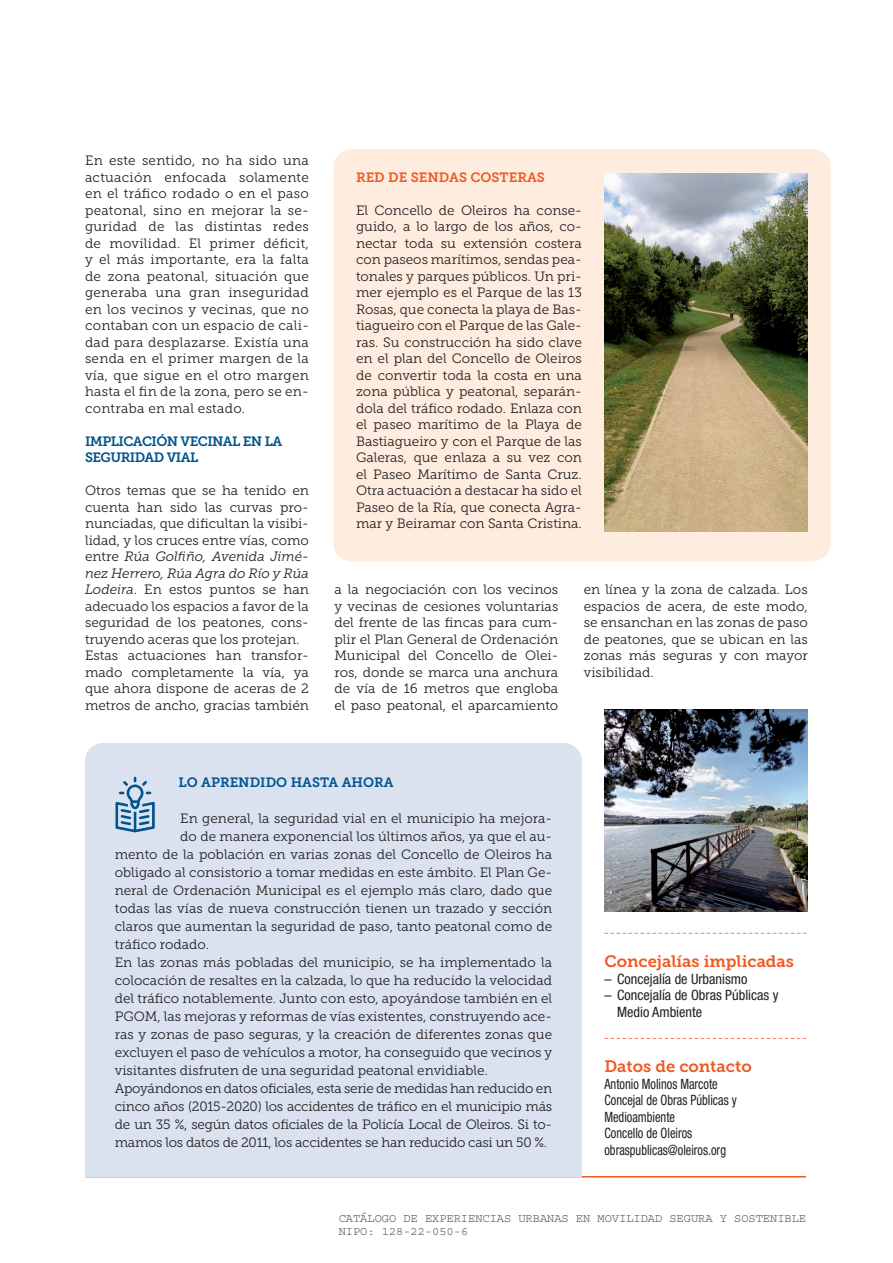
<style>
.page{position:relative;width:893px;height:1263px;background:#fff}
.page>*{position:absolute;margin:0;border:0;box-sizing:border-box;transform-origin:0 0}
.t1{font:16.5px "Museo Slab 700";color:#f15921}
.t2{font:condensed 14.25px/16.5px "Helvetica Neue LT Std";color:#231f20;scale:.87 1}
.t3{font:condensed 14.25px/16.5px "Helvetica Neue LT Std";color:#231f20}
.t4{font:13.5px/16.5px "Museo Slab 300";color:#231f20;text-align:justify}
.t5{font:13.5px "Museo Slab 300";letter-spacing:-.02em;color:#231f20}
.t6{font:13.5px/16.5px "Museo Slab 700";letter-spacing:-.04em;color:#00548e}
.t7{font:13.5px "Museo Slab 700";color:#00548e}
.t8{font:13.5px "Museo Slab 700";color:#f15921}
.t9{font:12px/12.6px "Courier Std";color:#636366}
.s1{font-style:italic}
</style>
<div class="page">
<hr style="left:85px;top:1176px;width:721px;height:2px;background:#f15921">
<div style="left:333px;top:149px;width:497px;height:412px;background:#feecdf;border-radius:18px"></div>
<img style="left:604px;top:710px;width:204px;height:202px">
<img style="left:604px;top:173px;width:204px;height:359px">
<div style="left:85px;top:743px;width:497px;height:435px;background:#dbe2ef"></div>
<svg style="left:115px;top:777px;width:40px;height:55px;background:#93b3cf"></svg>
<svg style="left:604px;top:1038px;width:202px;height:1px"></svg>
<svg style="left:604px;top:933px;width:202px;height:1px"></svg>
<p class="t4" style="left:85px;top:154px;width:225px">En este sentido, no ha sido una actuación enfocada solamente en el tráfico rodado o en el paso peatonal, sino en mejorar la se&shy;guridad de las distintas redes de movilidad. El primer déficit, y el más importante, era la falta de zona peatonal, situación que generaba una gran inseguridad en los vecinos y vecinas, que no contaban con un espacio de cali&shy;dad para desplazarse. Existía una senda en el primer margen de la vía, que sigue en el otro margen hasta el fin de la zona, pero se en&shy;contraba en mal estado.</p>
<p class="t6" style="left:85px;top:433px;width:199px">IMPLICACIÓN VECINAL EN LA<br>SEGURIDAD VIAL</p>
<p class="t4" style="left:85px;top:483px;width:225px;text-align:left">Otros temas que se ha tenido en cuenta han sido las curvas pro&shy;nunciadas, que dificultan la visibi&shy;lidad, y los cruces entre vías, como entre <span class="s1">Rúa Golfiño, Avenida Jimé&shy;nez Herrero, Rúa Agra do Río y Rúa<br>Lodeira</span>. En estos puntos se han adecuado los espacios a favor de la seguridad de los peatones, cons&shy;truyendo aceras que los protejan.<br>Estas actuaciones han transfor&shy;mado completamente la vía, ya que ahora dispone de aceras de 2 metros de ancho, gracias también</p>
<p class="t8" style="left:356px;top:169px;width:190px">RED DE SENDAS COSTERAS</p>
<p class="t4" style="left:356px;top:203px;width:227px">El Concello de Oleiros ha conse&shy;guido, a lo largo de los años, co&shy;nectar toda su extensión costera con paseos marítimos, sendas pea&shy;tonales y parques públicos. Un pri&shy;mer ejemplo es el Parque de las 13<br>Rosas, que conecta la playa de Bas&shy;tiagueiro con el Parque de las Gale&shy;ras. Su construcción ha sido clave en el plan del Concello de Oleiros de convertir toda la costa en una zona pública y peatonal, separán&shy;dola del tráfico rodado. Enlaza con el paseo marítimo de la Playa de Bastiagueiro y con el Parque de las Galeras, que enlaza a su vez con el Paseo Marítimo de Santa Cruz.<br>Otra actuación a destacar ha sido el Paseo de la Ría, que conecta Agra&shy;mar y Beiramar con Santa Cristina.</p>
<p class="t4" style="left:334px;top:582px;width:225px">a la negociación con los vecinos y vecinas de cesiones voluntarias del frente de las fincas para cum&shy;plir el Plan General de Ordenación Municipal del Concello de Olei&shy;ros, donde se marca una anchura de vía de 16 metros que engloba el paso peatonal, el aparcamiento</p>
<p class="t4" style="left:584px;top:582px;width:225px">en línea y la zona de calzada. Los espacios de acera, de este modo, se ensanchan en las zonas de paso de peatones, que se ubican en las zonas más seguras y con mayor visibilidad.</p>
<p class="t7" style="left:179px;top:775px;width:216px">LO APRENDIDO HASTA AHORA</p>
<p class="t4" style="left:180px;top:811px;width:373px">En general, la seguridad vial en el municipio ha mejora-</p>
<p class="t4" style="left:180px;top:829px;width:373px">do de manera exponencial los últimos años, ya que el au-</p>
<p class="t4" style="left:115px;top:847px;width:439px">mento de la población en varias zonas del Concello de Oleiros ha</p>
<p class="t4" style="left:115px;top:865px;width:439px">obligado al consistorio a tomar medidas en este ámbito. El Plan Ge-</p>
<p class="t4" style="left:115px;top:883px;width:439px">neral de Ordenación Municipal es el ejemplo más claro, dado que</p>
<p class="t4" style="left:115px;top:901px;width:439px">todas las vías de nueva construcción tienen un trazado y sección</p>
<p class="t4" style="left:115px;top:919px;width:439px">claros que aumentan la seguridad de paso, tanto peatonal como de</p>
<p class="t4" style="left:115px;top:937px;width:96px">tráfico rodado.</p>
<p class="t4" style="left:115px;top:955px;width:439px">En las zonas más pobladas del municipio, se ha implementado la</p>
<p class="t4" style="left:115px;top:973px;width:439px">colocación de resaltes en la calzada, lo que ha reducido la velocidad</p>
<p class="t4" style="left:115px;top:991px;width:439px">del tráfico notablemente. Junto con esto, apoyándose también en el</p>
<p class="t4" style="left:115px;top:1009px;width:439px">PGOM, las mejoras y reformas de vías existentes, construyendo ace-</p>
<p class="t4" style="left:115px;top:1027px;width:439px">ras y zonas de paso seguras, y la creación de diferentes zonas que</p>
<p class="t4" style="left:115px;top:1045px;width:439px">excluyen el paso de vehículos a motor, ha conseguido que vecinos y</p>
<p class="t4" style="left:115px;top:1063px;width:375px">visitantes disfruten de una seguridad peatonal envidiable.</p>
<p class="t5" style="left:115px;top:1083px;width:439px">Apoyándonos en datos oficiales, esta serie de medidas han reducido en</p>
<p class="t5" style="left:115px;top:1101px;width:439px">cinco años (2015-2020) los accidentes de tráfico en el municipio más</p>
<p class="t5" style="left:115px;top:1119px;width:439px">de un 35 %, según datos oficiales de la Policía Local de Oleiros. Si to-</p>
<p class="t5" style="left:115px;top:1137px;width:434px">mamos los datos de 2011, los accidentes se han reducido casi un 50 %.</p>
<p class="t1" style="left:604px;top:952px;width:191px">Concejalías implicadas</p>
<p class="t3" style="left:604px;top:972px;width:145px">– Concejalía de Urbanismo</p>
<p class="t3" style="left:617px;top:988px;width:163px;text-indent:-13px">– Concejalía de Obras Públicas y<br>Medio Ambiente</p>
<p class="t1" style="left:604px;top:1057px;width:149px">Datos de contacto</p>
<p class="t2" style="left:604px;top:1077px;width:154px">Antonio Molinos Marcote<br>Concejal de Obras Públicas y<br>Medioambiente<br>Concello de Oleiros obraspublicas@oleiros.org</p>
<p class="t9" style="left:339px;top:1212px;width:469px">CATÁLOGO DE EXPERIENCIAS URBANAS EN MOVILIDAD SEGURA Y SOSTENIBLE<br>NIPO: 128-22-050-6</p>
</div>
